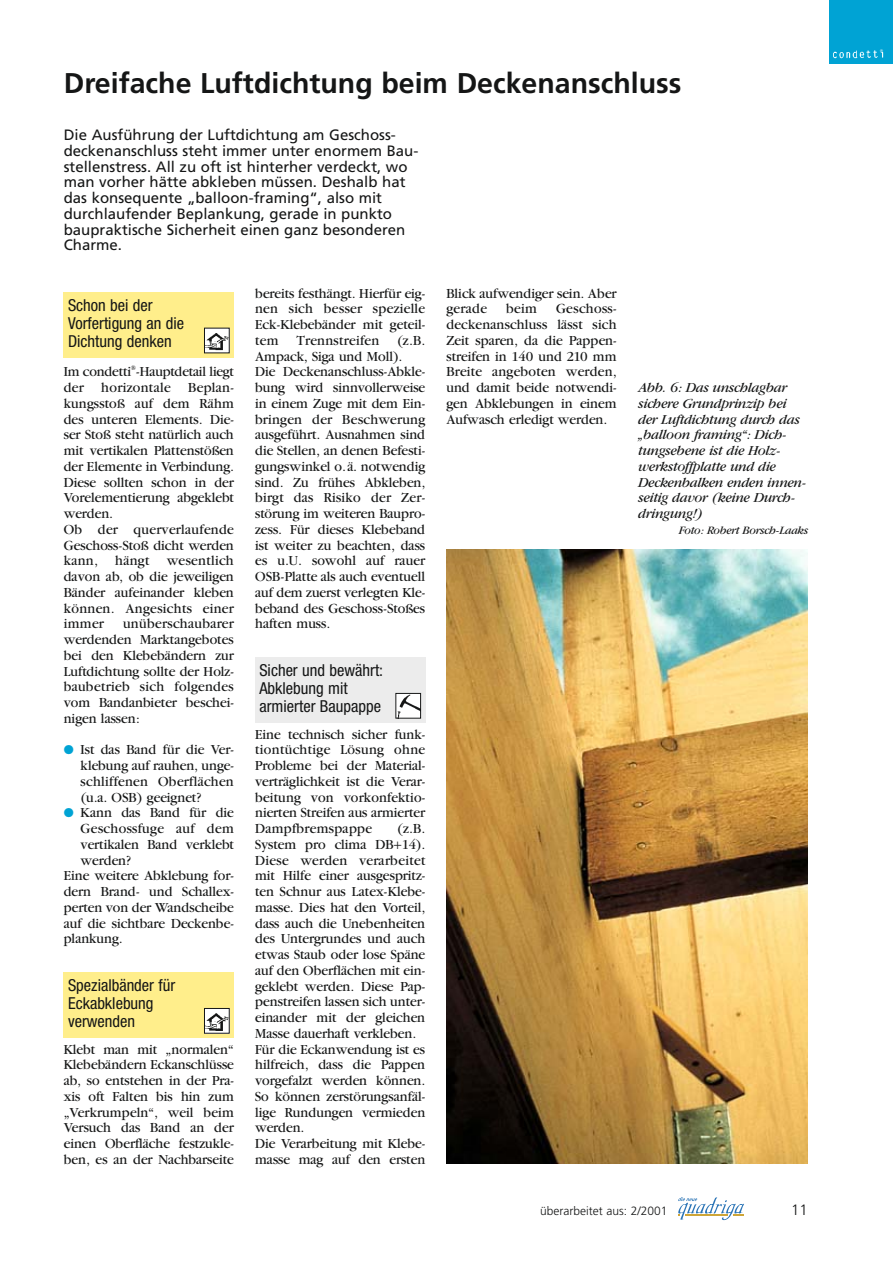
<style>
.page{position:relative;width:893px;height:1263px;background:#fff}
.page>*{position:absolute;margin:0;border:0;box-sizing:border-box;transform-origin:0 0}
.t1{font:700 28.5px "Frutiger";color:#151616}
.t2{font:condensed 16.5px/18px "Helvetica Neue";color:#151616}
.t3{font:15px/15.8px "Frutiger";color:#151616}
.t4{font:300 15px "Frutiger";color:#151616}
.t5{font:12.75px/15.8px "Garamond ITCBQ";color:#151616;text-align:justify}
.t6{font:italic 12.75px/15.8px "Garamond ITCBQ";color:#151616}
.t7{font:12.75px "Garamond ITCBQ";letter-spacing:.025em;color:#151616}
.t8{font:300 12px "Frutiger";color:#151616}
.t9{font:italic 10.5px "Garamond ITCBQ";color:#151616}
.t10{font:6.3px "Garamond ITCBQ";color:#151616}
.t11{font:3.6px "Helvetica Neue";color:#fff}
.s1{color:#00a3d4}
</style>
<div class="page">
<div style="left:829px;top:0;width:64px;height:64px;background:#00a3d4"></div>
<img style="left:833px;top:50px;width:51px;height:9px">
<svg style="left:678px;top:1197px;width:66px;height:23px"></svg>
<div style="left:255px;top:657px;width:170px;height:66px;background:#ececec"></div>
<img style="left:397px;top:695px;width:22px;height:21px">
<div style="left:395px;top:693px;width:26px;height:25px;border:1px solid #151616"></div>
<div style="left:64px;top:292px;width:170px;height:65px;background:#ffee8b"></div>
<img style="left:206px;top:330px;width:22px;height:21px">
<div style="left:204px;top:328px;width:26px;height:25px;border:1px solid #151616"></div>
<div style="left:64px;top:972px;width:170px;height:66px;background:#ffee8b"></div>
<img style="left:206px;top:1010px;width:22px;height:21px">
<div style="left:204px;top:1008px;width:26px;height:25px;border:1px solid #151616"></div>
<img style="left:446px;top:549px;width:362px;height:615px">
<h1 class="t1" style="left:64px;top:71px;width:619px">Dreifache Luftdichtung beim Deckenanschluss</h1>
<p class="t3" style="left:64px;top:128px;width:356px">Die Ausführung der Luftdichtung am Geschoss - deckenanschluss steht immer unter enormem Bau&shy;stellenstress. All zu oft ist hinterher verdeckt, wo man vorher hätte abkleben müssen. Deshalb hat das konsequente „balloon-framing“, also mit durchlaufender Beplankung, gerade in punkto baupraktische Sicherheit einen ganz besonderen Charme.</p>
<p class="t2" style="left:68px;top:297px;width:118px">Schon bei der<br>Vorfertigung an die<br>Dichtung denken</p>
<p class="t10" style="left:131px;top:366px;width:7px">®</p>
<p class="t5" style="left:64px;top:365px;width:172px">Im condetti -Hauptdetail liegt</p>
<p class="t5" style="left:64px;top:381px;width:22px">der</p>
<p class="t7" style="left:101px;top:382px;width:71px">horizontale</p>
<p class="t5" style="left:64px;top:381px;width:172px;text-align:left;text-indent:124px">Beplan&shy;kungsstoß auf dem Rähm des unteren Elements. Die&shy;ser Stoß steht natürlich auch mit vertikalen Plattenstößen der Elemente in Verbindung.<br>Diese sollten schon in der<br>Vorelementierung abgeklebt werden.<br>Ob der querverlaufende<br>Geschoss-Stoß dicht werden kann,</p>
<p class="t5" style="left:64px;top:554px;width:172px;text-indent:103px">wesentlich davon ab, ob die jeweiligen Bänder aufeinander kleben können. Angesichts einer immer</p>
<p class="t5" style="left:115px;top:554px;width:36px">hängt</p>
<p class="t5" style="left:64px;top:617px;width:172px;text-indent:59px">unüberschaubarer werdenden Marktangebotes bei den Klebebändern zur Luftdichtung sollte der Holz&shy;baubetrieb sich folgendes vom Bandanbieter beschei&shy;nigen lassen:</p>
<p class="t5" style="left:81px;top:743px;width:155px;text-indent:-17px"><span class="s1">●</span> Ist das Band für die Ver&shy;klebung auf rauhen, unge&shy;schliffenen Oberflächen (u.a. OSB) geeignet?</p>
<p class="t5" style="left:64px;top:806px;width:172px"><span class="s1">●</span> Kann das Band für die</p>
<p class="t7" style="left:81px;top:823px;width:155px">Geschossfuge auf dem</p>
<p class="t5" style="left:81px;top:838px;width:155px">vertikalen Band verklebt</p>
<p class="t5" style="left:81px;top:854px;width:52px">werden?</p>
<p class="t5" style="left:64px;top:869px;width:172px">Eine weitere Abklebung for-</p>
<p class="t5" style="left:64px;top:885px;width:172px">dern Brand- und Schallex-</p>
<p class="t5" style="left:64px;top:901px;width:172px">perten von der Wandscheibe</p>
<p class="t5" style="left:64px;top:917px;width:172px">auf die sichtbare Deckenbe-</p>
<p class="t5" style="left:64px;top:932px;width:60px">plankung.</p>
<p class="t2" style="left:68px;top:978px;width:109px">Spezialbänder für<br>Eckabklebung verwenden</p>
<p class="t5" style="left:64px;top:1043px;width:172px">Klebt man mit „normalen“ Klebebändern Eckanschlüsse ab, so entstehen in der Pra&shy;xis oft Falten bis hin zum „Verkrumpeln“, weil beim Versuch das Band an der einen Oberfläche festzukle&shy;ben, es an der Nachbarseite</p>
<p class="t5" style="left:255px;top:287px;width:172px">bereits festhängt. Hierfür eig&shy;nen sich besser spezielle Eck-Klebebänder mit geteil&shy;tem</p>
<p class="t5" style="left:255px;top:334px;width:172px;text-align:left;text-indent:142px">(z.B.<br>Ampack, Siga und Moll).<br>Die Deckenanschluss-Abkle&shy;bung wird sinnvollerweise in einem Zuge mit dem Ein&shy;bringen der Beschwerung ausgeführt. Ausnahmen sind die Stellen, an denen Befesti&shy;gungswinkel o.ä. notwendig sind. Zu frühes Abkleben, birgt das Risiko der Zer&shy;störung im weiteren Baupro&shy;zess. Für dieses Klebeband ist weiter zu beachten, dass es u.U. sowohl auf rauer<br>OSB-Platte als auch eventuell auf dem zuerst verlegten Kle&shy;beband des Geschoss-Stoßes haften muss.</p>
<p class="t7" style="left:296px;top:335px;width:85px">Trennstreifen</p>
<p class="t2" style="left:259px;top:663px;width:125px">Sicher und bewährt:<br>Abklebung mit armierter Baupappe</p>
<p class="t5" style="left:255px;top:728px;width:172px">Eine technisch sicher funk&shy;tiontüchtige Lösung ohne Probleme bei der Material&shy;verträglichkeit ist die Verar&shy;beitung von vorkonfektio&shy;nierten Streifen aus armierter Dampfbremspappe</p>
<p class="t5" style="left:255px;top:822px;width:172px;text-align:left;text-indent:142px">(z.B.<br>System pro clima DB+14).<br>Diese werden verarbeitet mit Hilfe einer ausgespritz&shy;ten Schnur aus Latex-Klebe&shy;masse. Dies hat den Vorteil, dass auch die Unebenheiten des Untergrundes und auch etwas Staub oder lose Späne auf den Oberflächen mit ein&shy;geklebt werden. Diese Pap&shy;penstreifen lassen sich unter&shy;einander mit der gleichen<br>Masse dauerhaft verkleben.<br>Für die Eckanwendung ist es hilfreich, dass die Pappen vorgefalzt werden können.<br>So können zerstörungsanfäl&shy;lige Rundungen vermieden werden.<br>Die Verarbeitung mit Klebe&shy;masse mag auf den ersten</p>
<p class="t5" style="left:446px;top:287px;width:172px">Blick aufwendiger sein. Aber gerade</p>
<p class="t5" style="left:446px;top:302px;width:172px;text-indent:110px">Geschoss - deckenanschluss lässt sich Zeit sparen, da die Pappen&shy;streifen in 140 und 210 mm Breite angeboten werden, und damit beide notwendi&shy;gen Abklebungen in einem Aufwasch erledigt werden.</p>
<p class="t5" style="left:506px;top:302px;width:32px">beim</p>
<p class="t6" style="left:638px;top:381px;width:169px">Abb. 6: Das unschlagbar sichere Grundprinzip bei der Luftdichtung durch das „balloon framing“: Dich&shy;tungsebene ist die Holz&shy;werkstoffplatte und die<br>Deckenbalken enden innen&shy;seitig davor (keine Durch&shy;dringung!)</p>
<p class="t9" style="left:678px;top:526px;width:131px">Foto: Robert Borsch-Laaks</p>
<p class="t8" style="left:540px;top:1206px;width:129px">überarbeitet aus: 2/2001</p>
<p class="t4" style="left:791px;top:1203px;width:18px">11</p>
<p class="t11" style="left:880px;top:49px;width:4px">®</p>
</div>
